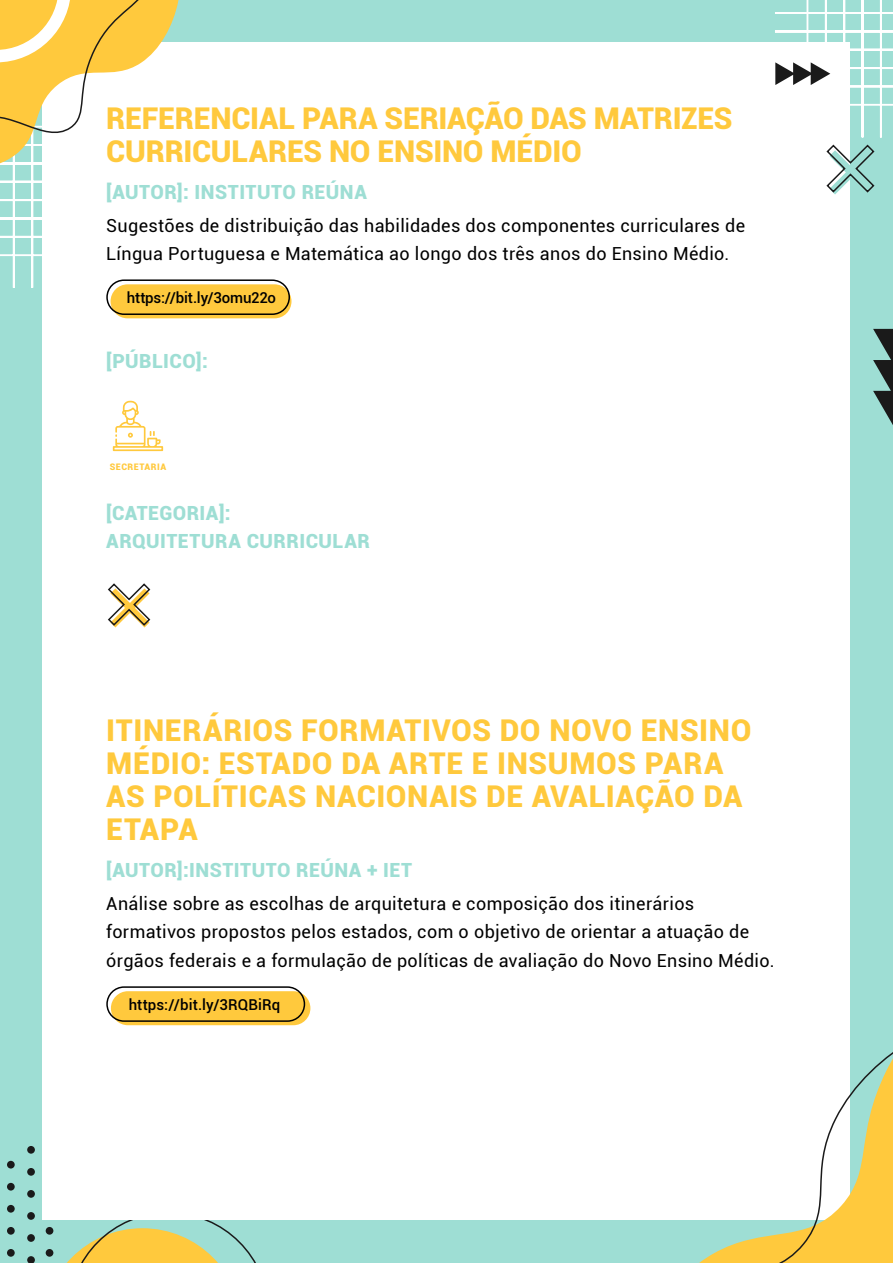
<style>
.page{position:relative;width:893px;height:1263px;background:#9eded4}
.page>*{position:absolute;margin:0;border:0;box-sizing:border-box;transform-origin:0 0}
.t1{font:900 30px/33px "Roboto";letter-spacing:.01em;color:#ffc93d}
.t2{font:900 30px/33px "Roboto";letter-spacing:-.01em;color:#ffc93d}
.t3{font:900 19.5px/28.5px "Roboto";letter-spacing:.025em;color:#9eded4}
.t4{font:18px/28.5px "Roboto";letter-spacing:.02em;color:#000}
.t5{font:500 15px "Roboto";letter-spacing:-.015em;color:#000}
.t6{font:500 15px "Roboto";letter-spacing:.005em;color:#000}
.t7{font:900 9px "Roboto";letter-spacing:.055em;color:#ffc93d}
</style>
<div class="page">
<hr style="left:0;top:94px;width:1px;height:194px;background:#fff">
<hr style="left:13px;top:94px;width:2px;height:194px;background:#fff">
<hr style="left:31px;top:94px;width:2px;height:194px;background:#fff">
<hr style="left:0;top:199px;width:120px;height:2px;background:#fff">
<hr style="left:0;top:218px;width:120px;height:1px;background:#fff">
<hr style="left:0;top:236px;width:120px;height:2px;background:#fff">
<hr style="left:0;top:254px;width:120px;height:2px;background:#fff">
<svg style="left:873px;top:329px;width:20px;height:96px"></svg>
<svg style="left:45px;top:1220px;width:211px;height:43px"></svg>
<div style="left:46px;top:1227px;width:7px;height:8px;background:#1a1a1a;border-radius:50%"></div>
<div style="left:46px;top:1249px;width:7px;height:8px;background:#1a1a1a;border-radius:50%"></div>
<div style="left:27px;top:1146px;width:8px;height:8px;background:#1a1a1a;border-radius:50%"></div>
<div style="left:27px;top:1168px;width:8px;height:8px;background:#1a1a1a;border-radius:50%"></div>
<div style="left:27px;top:1190px;width:8px;height:8px;background:#1a1a1a;border-radius:50%"></div>
<div style="left:27px;top:1212px;width:8px;height:8px;background:#1a1a1a;border-radius:50%"></div>
<div style="left:27px;top:1234px;width:8px;height:8px;background:#1a1a1a;border-radius:50%"></div>
<div style="left:27px;top:1256px;width:8px;height:7px;background:#1a1a1a;border-radius:50%"></div>
<div style="left:7px;top:1161px;width:8px;height:7px;background:#1a1a1a;border-radius:50%"></div>
<div style="left:7px;top:1183px;width:8px;height:7px;background:#1a1a1a;border-radius:50%"></div>
<div style="left:7px;top:1205px;width:8px;height:7px;background:#1a1a1a;border-radius:50%"></div>
<div style="left:7px;top:1227px;width:8px;height:8px;background:#1a1a1a;border-radius:50%"></div>
<div style="left:7px;top:1249px;width:8px;height:8px;background:#1a1a1a;border-radius:50%"></div>
<div style="left:43px;top:43px;width:807px;height:1177px;background:#fff"></div>
<hr style="left:806px;top:0;width:2px;height:137px;background:#fff">
<hr style="left:825px;top:0;width:2px;height:137px;background:#fff">
<hr style="left:843px;top:0;width:2px;height:137px;background:#fff">
<hr style="left:862px;top:0;width:1px;height:137px;background:#fff">
<hr style="left:880px;top:0;width:2px;height:137px;background:#fff">
<hr style="left:775px;top:0;width:118px;height:1px;background:#fff">
<hr style="left:775px;top:12px;width:118px;height:2px;background:#fff">
<hr style="left:775px;top:30px;width:118px;height:2px;background:#fff">
<hr style="left:775px;top:49px;width:118px;height:2px;background:#fff">
<hr style="left:775px;top:67px;width:118px;height:2px;background:#fff">
<hr style="left:775px;top:86px;width:118px;height:1px;background:#fff">
<hr style="left:775px;top:104px;width:118px;height:2px;background:#fff">
<svg style="left:826px;top:144px;width:49px;height:50px"></svg>
<svg style="left:775px;top:62px;width:55px;height:23px"></svg>
<svg style="left:0;top:0;width:194px;height:183px"></svg>
<svg style="left:699px;top:1052px;width:194px;height:211px"></svg>
<svg style="left:108px;top:583px;width:43px;height:44px"></svg>
<div style="left:111px;top:284px;width:180px;height:34px;background:#ffc93d;border-radius:17px"></div>
<div style="left:106px;top:279px;width:184px;height:36px;border:2px solid #000;border-radius:17px"></div>
<svg style="left:113px;top:401px;width:50px;height:50px"></svg>
<div style="left:111px;top:991px;width:199px;height:34px;background:#ffc93d;border-radius:17px"></div>
<div style="left:106px;top:986px;width:199px;height:36px;border:2px solid #000;border-radius:17px"></div>
<h1 class="t2" style="left:106px;top:100px;width:628px">REFERENCIAL PARA SERIAÇÃO DAS MATRIZES<br>CURRICULARES NO ENSINO MÉDIO</h1>
<p class="t3" style="left:106px;top:177px;width:262px">[AUTOR]: INSTITUTO REÚNA</p>
<p class="t4" style="left:106px;top:210px;width:640px">Sugestões de distribuição das habilidades dos componentes curriculares de<br>Língua Portuguesa e Matemática ao longo dos três anos do Ensino Médio.</p>
<p class="t5" style="left:127px;top:287px;width:151px">https://bit.ly/3omu22o</p>
<p class="t3" style="left:106px;top:346px;width:103px">[PÚBLICO]:</p>
<p class="t7" style="left:110px;top:460px;width:58px">SECRETARIA</p>
<p class="t3" style="left:106px;top:498px;width:265px">[CATEGORIA]:<br>ARQUITETURA CURRICULAR</p>
<h1 class="t1" style="left:106px;top:713px;width:647px">ITINERÁRIOS FORMATIVOS DO NOVO ENSINO<br>MÉDIO: ESTADO DA ARTE E INSUMOS PARA<br>AS POLÍTICAS NACIONAIS DE AVALIAÇÃO DA<br>ETAPA</h1>
<p class="t3" style="left:106px;top:855px;width:307px">[AUTOR]:INSTITUTO REÚNA + IET</p>
<p class="t4" style="left:106px;top:889px;width:670px">Análise sobre as escolhas de arquitetura e composição dos itinerários formativos propostos pelos estados, com o objetivo de orientar a atuação de órgãos federais e a formulação de políticas de avaliação do Novo Ensino Médio.</p>
<p class="t6" style="left:129px;top:994px;width:153px">https://bit.ly/3RQBiRq</p>
</div>
